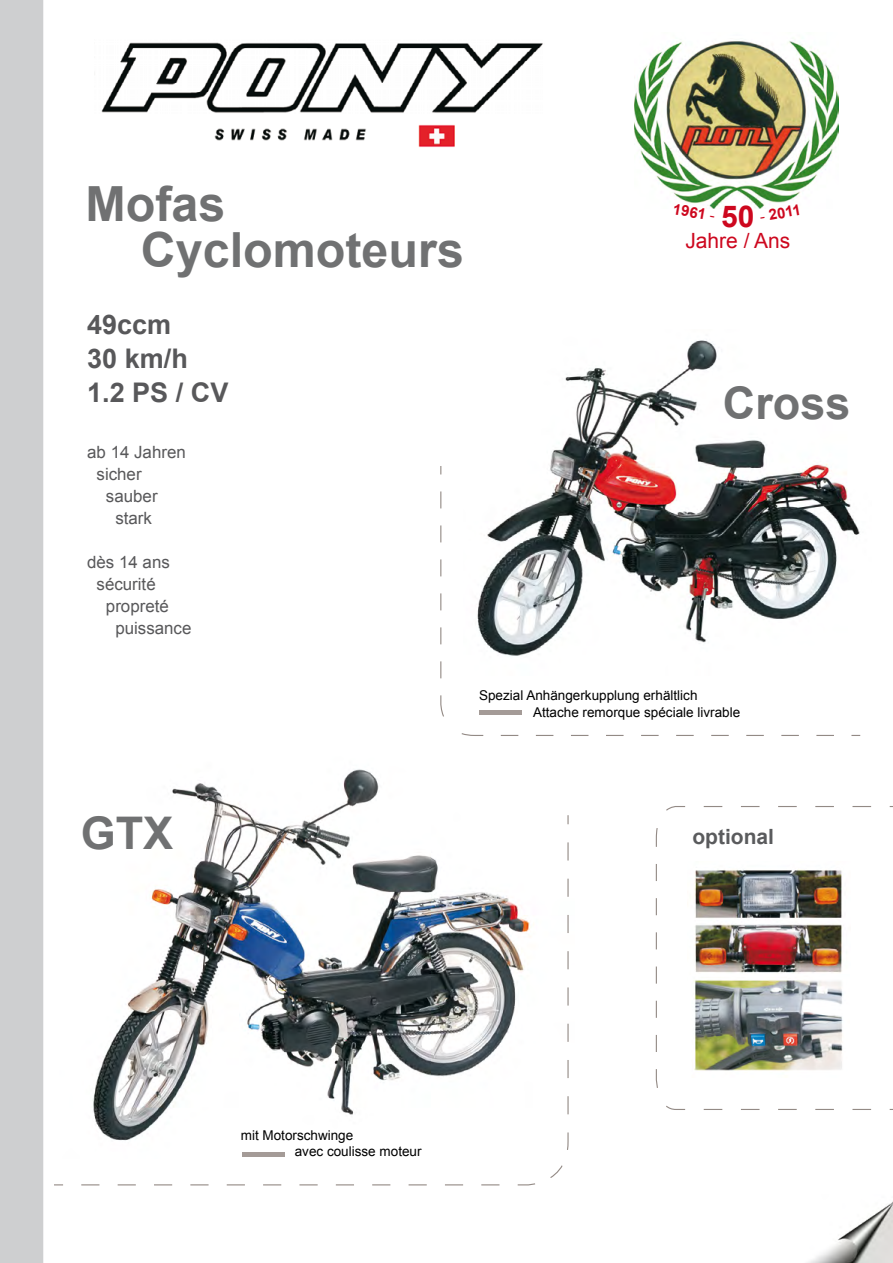
<style>
.page{position:relative;width:893px;height:1263px;background:#fff}
.page>*{position:absolute;margin:0;border:0;box-sizing:border-box;transform-origin:0 0}
.t1{font:700 48.45px/46.2px "Arial";color:#707172}
.t2{font:700 45px "Arial";color:#707172}
.t3{font:700 30px "Arial";color:#cd071e}
.t4{font:700 27px/33.8px "Arial";color:#58585a}
.t5{font:21px "Arial";color:#cd071e}
.t6{font:700 21px "Arial";color:#5a5b5d}
.t7{font:16.95px "Arial";color:#58585a}
.t8{font:700 15px "Arial";color:#cd071e}
.t9{font:13.5px/16.5px "Arial";color:#000}
.s1{font-weight:400}
</style>
<div class="page">
<img style="left:172px;top:769px;width:207px;height:45px">
<img style="left:101px;top:42px;width:442px;height:71px">
<svg style="left:655px;top:806px;width:238px;height:304px"></svg>
<svg style="left:440px;top:466px;width:421px;height:270px"></svg>
<img style="left:463px;top:340px;width:398px;height:335px">
<div style="left:0;top:0;width:43px;height:1263px;background:#cecfd0"></div>
<hr style="left:479px;top:710px;width:43px;height:4px;background:#a49b97">
<svg style="left:54px;top:814px;width:515px;height:372px"></svg>
<img style="left:214px;top:124px;width:241px;height:23px">
<img style="left:687px;top:862px;width:163px;height:118px">
<img style="left:691px;top:975px;width:158px;height:103px">
<img style="left:808px;top:1201px;width:85px;height:62px">
<img style="left:635px;top:38px;width:204px;height:170px">
<h1 class="t1" style="left:141px;top:182px;width:325px;text-indent:-55px">Mofas<br>Cyclomoteurs</h1>
<h3 class="t4" style="left:87px;top:309px;width:143px">49ccm<br>30 km/h<br>1.2 PS / CV</h3>
<p class="t7" style="left:87px;top:441px;width:100px">ab 14 Jahren</p>
<p class="t7" style="left:97px;top:463px;width:47px">sicher</p>
<p class="t7" style="left:106px;top:485px;width:53px">sauber</p>
<p class="t7" style="left:115px;top:507px;width:38px">stark</p>
<p class="t7" style="left:87px;top:551px;width:84px">dès 14 ans</p>
<p class="t7" style="left:97px;top:573px;width:61px">sécurité</p>
<p class="t7" style="left:106px;top:595px;width:64px">propreté</p>
<p class="t7" style="left:115px;top:617px;width:78px">puissance</p>
<p class="t8" style="left:675px;top:199px;width:44px;rotate:10deg">1961 <span class="s1">-</span></p>
<p class="t8" style="left:758px;top:207px;width:43px;rotate:-10deg"><span class="s1">-</span> 2011</p>
<h3 class="t3" style="left:721px;top:196px;width:35px">50</h3>
<h3 class="t5" style="left:685px;top:227px;width:107px">Jahre / Ans</h3>
<h2 class="t2" style="left:723px;top:374px;width:129px">Cross</h2>
<p class="t9" style="left:533px;top:687px;width:209px;text-indent:-54px">Spezial Anhängerkupplung erhältlich<br>Attache remorque spéciale livrable</p>
<h2 class="t2" style="left:81px;top:803px;width:94px">GTX</h2>
<h3 class="t6" style="left:692px;top:822px;width:83px">optional</h3>
<p class="t9" style="left:295px;top:1127px;width:128px;text-indent:-54px">mit Motorschwinge<br>avec coulisse moteur</p>
</div>
